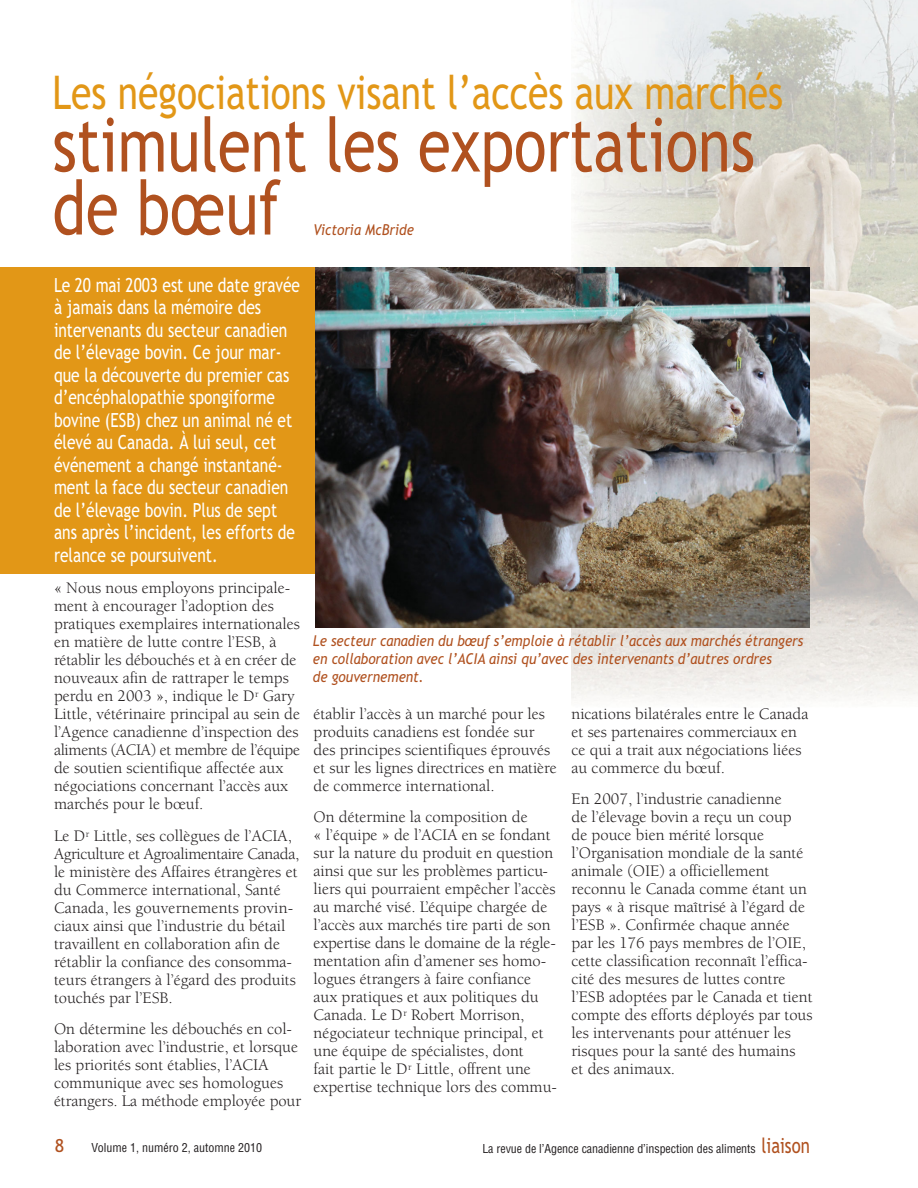
<style>
.page{position:relative;width:918px;height:1188px;background:#fff}
.page>*{position:absolute;margin:0;border:0;box-sizing:border-box;transform-origin:0 0}
.t1{font:75px/63px "Trebuchet MS";color:#b0511f;scale:.8 1}
.t2{font:46.5px "Trebuchet MS";color:#e29717;scale:.8 1}
.t3{font:19.5px/22.5px "Trebuchet MS";color:#fff;scale:.8 1}
.t4{font:18px "Trebuchet MS";color:#b0511f}
.t5{font:16.5px/18px "Berkeley";color:#231f20}
.t6{font:italic 15px/18px "Trebuchet MS";color:#b0511f;scale:.9 1}
.t7{font:condensed 12px "Helvetica";letter-spacing:-.005em;color:#231f20}
.s1{font-family:"Trebuchet MS";font-stretch:normal;font-size:21px;color:#b0511f}
</style>
<div class="page">
<div style="left:0;top:267px;width:320px;height:307px;background:#e29717"></div>
<img style="left:810px;top:290px;width:108px;height:284px">
<img style="left:573px;top:0;width:345px;height:290px">
<img style="left:315px;top:267px;width:495px;height:361px">
<h2 class="t2" style="left:52px;top:74px;width:915px">Les négociations visant l’accès aux marchés</h2>
<h1 class="t1" style="left:52px;top:120px;width:880px">stimulent les exportations de bœuf</h1>
<p class="t6" style="left:313px;top:222px;width:113px">Victoria McBride</p>
<p class="t3" style="left:54px;top:275px;width:309px">Le 20 mai 2003 est une date gravée à jamais dans la mémoire des intervenants du secteur canadien de l’élevage bovin. Ce jour mar&shy;que la découverte du premier cas d’encéphalopathie spongiforme bovine (ESB) chez un animal né et élevé au Canada. À lui seul, cet événement a changé instantané&shy;ment la face du secteur canadien de l’élevage bovin. Plus de sept ans après l’incident, les efforts de relance se poursuivent.</p>
<p class="t5" style="left:54px;top:581px;width:248px">« Nous nous employons principale&shy;ment à encourager l’adoption des pratiques exemplaires internationales en matière de lutte contre l’ESB, à rétablir les débouchés et à en créer de nouveaux afin de rattraper le temps perdu en 2003 », indique le D<sup>r</sup> Gary Little, vétérinaire principal au sein de l’Agence canadienne d’inspection des aliments (ACIA) et membre de l’équipe de soutien scientifique affectée aux négociations concernant l’accès aux marchés pour le bœuf.</p>
<p class="t5" style="left:54px;top:828px;width:247px">Le D<sup>r</sup> Little, ses collègues de l’ACIA, Agriculture et Agroalimentaire Canada, le ministère des Affaires étrangères et du Commerce international, Santé Canada, les gouvernements provin&shy;ciaux ainsi que l’industrie du bétail travaillent en collaboration afin de rétablir la confiance des consomma&shy;teurs étrangers à l’égard des produits touchés par l’ESB.</p>
<p class="t5" style="left:54px;top:1022px;width:249px">On détermine les débouchés en col&shy;laboration avec l’industrie, et lorsque les priorités sont établies, l’ACIA communique avec ses homologues étrangers. La méthode employée pour</p>
<p class="t6" style="left:313px;top:633px;width:546px">Le secteur canadien du bœuf s’emploie à rétablir l’accès aux marchés étrangers en collaboration avec l’ACIA ainsi qu’avec des intervenants d’autres ordres<br>de gouvernement.</p>
<p class="t5" style="left:314px;top:706px;width:245px">établir l’accès à un marché pour les produits canadiens est fondée sur des principes scientifiques éprouvés et sur les lignes directrices en matière de commerce international.</p>
<p class="t5" style="left:314px;top:810px;width:245px">On détermine la composition de<br>« l’équipe » de l’ACIA en se fondant sur la nature du produit en question ainsi que sur les problèmes particu - liers qui pourraient empêcher l’accès au marché visé. L’équipe chargée de l’accès aux marchés tire parti de son expertise dans le domaine de la régle&shy;mentation afin d’amener ses homo&shy;logues étrangers à faire confiance aux pratiques et aux politiques du Canada. Le D<sup>r</sup> Robert Morrison, négociateur technique principal, et une équipe de spécialistes, dont<br>fait partie le D<sup>r</sup> Little, offrent une expertise technique lors des commu-</p>
<p class="t5" style="left:572px;top:706px;width:238px">nications bilatérales entre le Canada et ses partenaires commerciaux en ce qui a trait aux négociations liées au commerce du bœuf.</p>
<p class="t5" style="left:572px;top:792px;width:243px">En 2007, l’industrie canadienne<br>de l’élevage bovin a reçu un coup<br>de pouce bien mérité lorsque l’Organisation mondiale de la santé animale (OIE) a officiellement reconnu le Canada comme étant un pays « à risque maîtrisé à l’égard de l’ESB ». Confirmée chaque année par les 176 pays membres de l’OIE, cette classification reconnaît l’effica - cité des mesures de luttes contre l’ESB adoptées par le Canada et tient compte des efforts déployés par tous les intervenants pour atténuer les risques pour la santé des humains<br>et des animaux.</p>
<p class="t4" style="left:55px;top:1139px;width:11px">8</p>
<p class="t7" style="left:91px;top:1143px;width:172px">Volume 1, numéro 2, automne 2010</p>
<p class="t7" style="left:482px;top:1144px;width:329px">La revue de l’Agence canadienne d’inspection des aliments <span class="s1">liaison</span></p>
</div>
